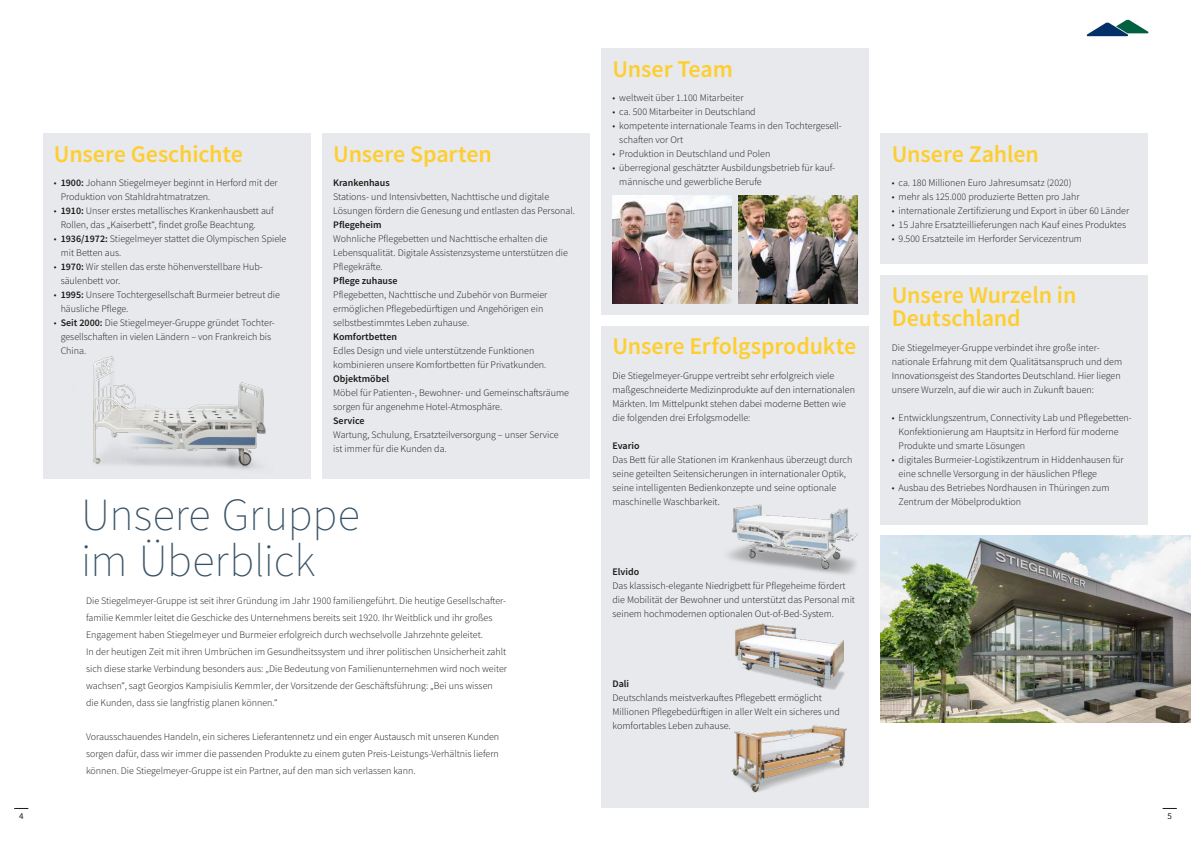
<style>
.page{position:relative;width:1191px;height:842px;background:#fff}
.page>*{position:absolute;margin:0;border:0;box-sizing:border-box;transform-origin:0 0}
.t1{font:200 46px/45.4px "Source Sans Pro";color:#395366}
.t2{font:600 24px/22.7px "Source Sans Pro";letter-spacing:-.005em;color:#fece31}
.t3{font:300 10px/14px "Source Sans Pro";color:#1a1a18}
.t4{font:600 10px "Source Sans Pro";color:#1a1a18}
.t5{font:9px "Source Sans Pro";color:#1a1a18}
.s1{font-weight:600}
</style>
<div class="page">
<svg style="left:1162px;top:808px;width:14px;height:1px"></svg>
<svg style="left:14px;top:808px;width:14px;height:1px"></svg>
<svg style="left:1086px;top:20px;width:62px;height:16px"></svg>
<div style="left:601px;top:48px;width:268px;height:267px;background:#e8e9ec"></div>
<div style="left:601px;top:326px;width:268px;height:482px;background:#e8e9ec"></div>
<div style="left:880px;top:275px;width:268px;height:249px;background:#e8e9ec"></div>
<div style="left:880px;top:133px;width:268px;height:131px;background:#e8e9ec"></div>
<img style="left:880px;top:536px;width:311px;height:187px">
<img style="left:738px;top:196px;width:119px;height:107px">
<img style="left:612px;top:196px;width:119px;height:107px">
<div style="left:322px;top:133px;width:268px;height:346px;background:#e8e9ec"></div>
<div style="left:43px;top:133px;width:267px;height:346px;background:#e8e9ec"></div>
<img style="left:729px;top:504px;width:129px;height:68px">
<img style="left:735px;top:623px;width:108px;height:67px">
<img style="left:731px;top:725px;width:116px;height:68px">
<img style="left:93px;top:356px;width:173px;height:113px">
<h2 class="t2" style="left:54px;top:142px;width:190px">Unsere Geschichte</h2>
<h2 class="t2" style="left:333px;top:142px;width:160px">Unsere Sparten</h2>
<p class="t3" style="left:61px;top:176px;width:219px;text-indent:-7px">• <span class="s1">1900:</span> Johann Stiegelmeyer beginnt in Herford mit der<br>Produktion von Stahldrahtmatratzen.</p>
<p class="t3" style="left:61px;top:204px;width:215px;text-indent:-7px">• <span class="s1">1910:</span> Unser erstes metallisches Krankenhausbett auf<br>Rollen, das „Kaiserbett“, findet große Beachtung.</p>
<p class="t3" style="left:61px;top:232px;width:227px;text-indent:-7px">• <span class="s1">1936/1972:</span> Stiegelmeyer stattet die Olympischen Spiele mit Betten aus.</p>
<p class="t3" style="left:61px;top:260px;width:203px;text-indent:-7px">• <span class="s1">1970:</span> Wir stellen das erste höhenverstellbare Hub&shy;säulenbett vor.</p>
<p class="t3" style="left:61px;top:288px;width:221px;text-indent:-7px">• <span class="s1">1995:</span> Unsere Tochtergesellschaft Burmeier betreut die häusliche Pflege.</p>
<p class="t3" style="left:61px;top:316px;width:215px;text-indent:-7px">• <span class="s1">Seit 2000:</span> Die Stiegelmeyer-Gruppe gründet Tochter&shy;gesellschaften in vielen Ländern – von Frankreich bis<br>China.</p>
<p class="t4" style="left:333px;top:177px;width:58px">Krankenhaus</p>
<p class="t3" style="left:333px;top:190px;width:243px">Stations- und Intensivbetten, Nachttische und digitale<br>Lösungen fördern die Genesung und entlasten das Personal.</p>
<p class="t4" style="left:333px;top:219px;width:50px">Pflegeheim</p>
<p class="t3" style="left:333px;top:232px;width:236px">Wohnliche Pflegebetten und Nachttische erhalten die<br>Lebensqualität. Digitale Assistenzsysteme unterstützen die<br>Pflegekräfte.</p>
<p class="t4" style="left:333px;top:275px;width:66px">Pflege zuhause</p>
<p class="t3" style="left:333px;top:288px;width:216px">Pflegebetten, Nachttische und Zubehör von Burmeier ermöglichen Pflegebedürftigen und Angehörigen ein selbstbestimmtes Leben zuhause.</p>
<p class="t4" style="left:333px;top:331px;width:65px">Komfortbetten</p>
<p class="t3" style="left:333px;top:344px;width:215px">Edles Design und viele unterstützende Funktionen kombinieren unsere Komfortbetten für Privatkunden.</p>
<p class="t4" style="left:333px;top:373px;width:57px">Objektmöbel</p>
<p class="t3" style="left:333px;top:386px;width:237px">Möbel für Patienten-, Bewohner- und Gemeinschaftsräume sorgen für angenehme Hotel-Atmosphäre.</p>
<p class="t4" style="left:333px;top:415px;width:33px">Service</p>
<p class="t3" style="left:333px;top:428px;width:227px">Wartung, Schulung, Ersatzteilversorgung – unser Service ist immer für die Kunden da.</p>
<h1 class="t1" style="left:81px;top:492px;width:280px">Unsere Gruppe im Überblick</h1>
<p class="t3" style="left:86px;top:592px;width:422px;line-height:17px">Die Stiegelmeyer-Gruppe ist seit ihrer Gründung im Jahr 1900 familiengeführt. Die heutige Gesellschafter&shy;familie Kemmler leitet die Geschicke des Unternehmens bereits seit 1920. Ihr Weitblick und ihr großes Engagement haben Stiegelmeyer und Burmeier erfolgreich durch wechselvolle Jahrzehnte geleitet.<br>In der heutigen Zeit mit ihren Umbrüchen im Gesundheitssystem und ihrer politischen Unsicherheit zahlt sich diese starke Verbindung besonders aus: „Die Bedeutung von Familienunternehmen wird noch weiter wachsen“, sagt Georgios Kampisiulis Kemmler, der Vorsitzende der Geschäftsführung: „Bei uns wissen die Kunden, dass sie langfristig planen können.“</p>
<p class="t3" style="left:86px;top:728px;width:415px;line-height:17px;text-align:justify">Vorausschauendes Handeln, ein sicheres Lieferantennetz und ein enger Austausch mit unseren Kunden sorgen dafür, dass wir immer die passenden Produkte zu einem guten Preis-Leistungs-Verhältnis liefern können. Die Stiegelmeyer-Gruppe ist ein Partner, auf den man sich verlassen kann.</p>
<h2 class="t2" style="left:612px;top:57px;width:122px">Unser Team</h2>
<p class="t3" style="left:612px;top:91px;width:133px">• weltweit über 1.100 Mitarbeiter</p>
<p class="t3" style="left:612px;top:105px;width:145px">• ca. 500 Mitarbeiter in Deutschland</p>
<p class="t3" style="left:619px;top:119px;width:224px;text-indent:-7px">• kompetente internationale Teams in den Tochtergesell&shy;schaften vor Ort</p>
<p class="t3" style="left:612px;top:147px;width:159px">• Produktion in Deutschland und Polen</p>
<p class="t3" style="left:619px;top:161px;width:217px;text-indent:-7px">• überregional geschätzter Ausbildungsbetrieb für kauf&shy;männische und gewerbliche Berufe</p>
<h2 class="t2" style="left:612px;top:335px;width:245px">Unsere Erfolgsprodukte</h2>
<p class="t3" style="left:612px;top:369px;width:244px">Die Stiegelmeyer-Gruppe vertreibt sehr erfolgreich viele maßgeschneiderte Medizinprodukte auf den internationalen Märkten. Im Mittelpunkt stehen dabei moderne Betten wie die folgenden drei Erfolgsmodelle:</p>
<p class="t4" style="left:612px;top:439px;width:29px">Evario</p>
<p class="t3" style="left:612px;top:453px;width:241px">Das Bett für alle Stationen im Krankenhaus überzeugt durch seine geteilten Seitensicherungen in internationaler Optik, seine intelligenten Bedienkonzepte und seine optionale maschinelle Waschbarkeit.</p>
<p class="t4" style="left:612px;top:565px;width:28px">Elvido</p>
<p class="t3" style="left:612px;top:579px;width:244px">Das klassisch-elegante Niedrigbett für Pflegeheime fördert die Mobilität der Bewohner und unterstützt das Personal mit seinem hochmodernen optionalen Out-of-Bed-System.</p>
<p class="t4" style="left:612px;top:677px;width:18px">Dali</p>
<p class="t3" style="left:612px;top:691px;width:229px">Deutschlands meistverkauftes Pflegebett ermöglicht<br>Millionen Pflegebedürftigen in aller Welt ein sicheres und komfortables Leben zuhause.</p>
<h2 class="t2" style="left:891px;top:142px;width:149px">Unsere Zahlen</h2>
<p class="t3" style="left:891px;top:176px;width:181px">• ca. 180 Millionen Euro Jahresumsatz (2020)</p>
<p class="t3" style="left:891px;top:190px;width:189px">• mehr als 125.000 produzierte Betten pro Jahr</p>
<p class="t3" style="left:891px;top:204px;width:239px">• internationale Zertifizierung und Export in über 60 Länder</p>
<p class="t3" style="left:891px;top:218px;width:236px">• 15 Jahre Ersatzteillieferungen nach Kauf eines Produktes</p>
<p class="t3" style="left:891px;top:232px;width:192px">• 9.500 Ersatzteile im Herforder Servicezentrum</p>
<h2 class="t2" style="left:891px;top:284px;width:186px">Unsere Wurzeln in<br>Deutschland</h2>
<p class="t3" style="left:891px;top:340px;width:232px">Die Stiegelmeyer-Gruppe verbindet ihre große inter&shy;nationale Erfahrung mit dem Qualitätsanspruch und dem Innovationsgeist des Standortes Deutschland. Hier liegen unsere Wurzeln, auf die wir auch in Zukunft bauen:</p>
<p class="t3" style="left:898px;top:410px;width:235px;text-indent:-7px">• Entwicklungszentrum, Connectivity Lab und Pflegebetten-<br>Konfektionierung am Hauptsitz in Herford für moderne<br>Produkte und smarte Lösungen</p>
<p class="t3" style="left:898px;top:452px;width:227px;text-indent:-7px">• digitales Burmeier-Logistikzentrum in Hiddenhausen für eine schnelle Versorgung in der häuslichen Pflege</p>
<p class="t3" style="left:898px;top:480px;width:212px;text-indent:-7px">• Ausbau des Betriebes Nordhausen in Thüringen zum<br>Zentrum der Möbelproduktion</p>
<p class="t5" style="left:19px;top:811px;width:6px">4</p>
<p class="t5" style="left:1167px;top:811px;width:6px">5</p>
</div>
